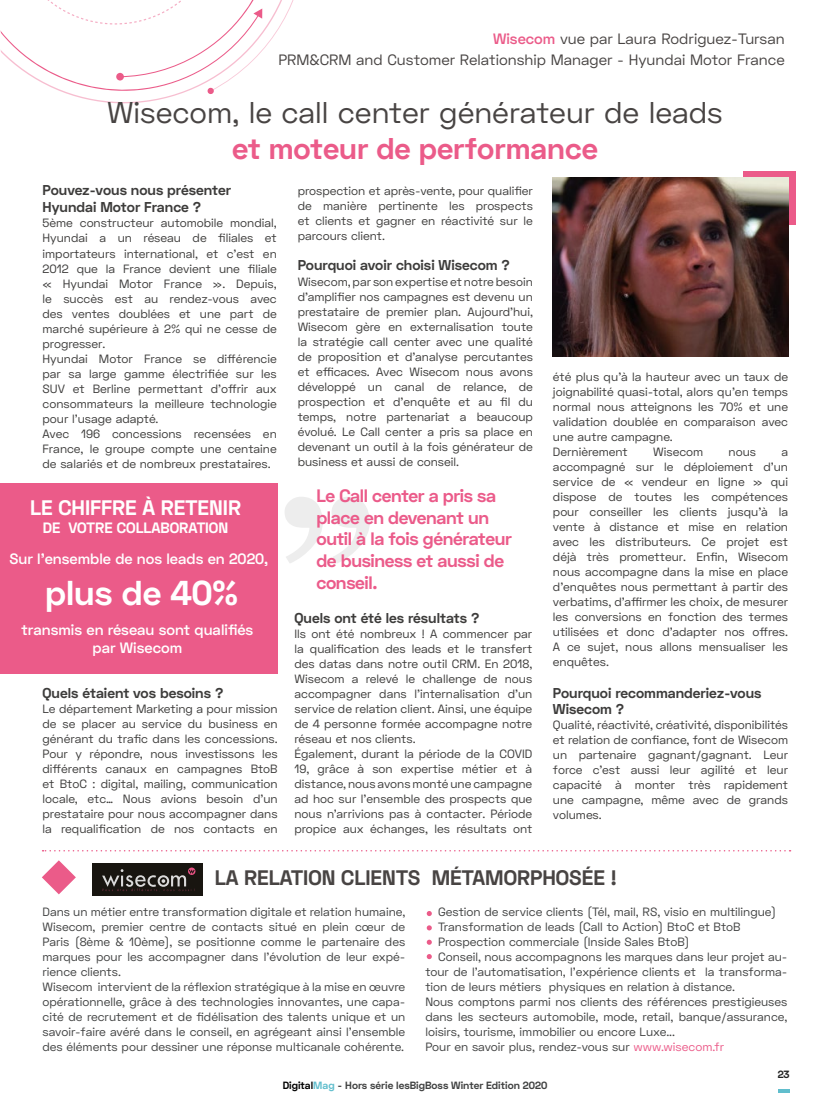
<style>
.page{position:relative;width:830px;height:1106px;background:#fff}
.page>*{position:absolute;margin:0;border:0;box-sizing:border-box;transform-origin:0 0}
.t1{font:700 195px "Georgia";color:#ededed}
.t2{font:700 34.5px "Space Grotesk";color:#fff}
.t3{font:30px "Space Grotesk";color:#484443}
.t4{font:700 30px "Space Grotesk";color:#eb5b89}
.t5{font:700 21px "Space Grotesk";color:#484443}
.t6{font:700 21px "Space Grotesk";color:#fff}
.t7{font:700 18px/21.6px "Space Grotesk";letter-spacing:-.02em;color:#eb5b8a}
.t8{font:15px/21px "Space Grotesk";color:#484443;text-align:right}
.t9{font:600 15px/18px "Space Grotesk";color:#fff;text-align:center}
.t10{font:700 15px "Space Grotesk";color:#fff}
.t11{font:700 14.25px/17.1px "Space Grotesk";color:#3d3c3b}
.t12{font:12px/15px "Space Grotesk";color:#3d3c3b;text-align:justify}
.t13{font:12px/15px "Space Grotesk";color:#404141}
.t14{font:700 10.5px "Space Grotesk";color:#404141}
.t15{font:700 10.5px "Space Grotesk";color:#212222}
.s1{font-weight:600;color:#eb5b89}
.s2{color:#eb5b89}
.s3{color:#000}
.s4{color:#61becd}
</style>
<div class="page">
<svg style="left:1px;top:0;width:293px;height:104px"></svg>
<div style="left:116px;top:73px;width:8px;height:8px;background:#eb5b89;border-radius:50%"></div>
<div style="left:0;top:484px;width:277px;height:190px;background:#eb5b89"></div>
<svg style="left:742px;top:171px;width:52px;height:54px"></svg>
<img style="left:552px;top:178px;width:235px;height:179px">
<svg style="left:43px;top:850px;width:747px;height:1px"></svg>
<svg style="left:42px;top:860px;width:34px;height:34px"></svg>
<svg style="left:426px;top:911px;width:5px;height:5px"></svg>
<svg style="left:426px;top:925px;width:5px;height:5px"></svg>
<svg style="left:426px;top:939px;width:5px;height:5px"></svg>
<svg style="left:426px;top:954px;width:5px;height:5px"></svg>
<div style="left:93px;top:863px;width:110px;height:32px;background:#181510"></div>
<svg style="left:102px;top:867px;width:93px;height:24px"></svg>
<svg style="left:778px;top:1089px;width:11px;height:3px"></svg>
<p class="t8" style="left:278px;top:28px;width:507px"><span class="s1">Wisecom</span> vue par Laura Rodriguez-Tursan<br>PRM&amp;CRM and Customer Relationship Manager - Hyundai Motor France</p>
<h3 class="t3" style="left:107px;top:93px;width:617px">Wisecom, le call center générateur de leads</h3>
<h3 class="t4" style="left:232px;top:129px;width:367px">et moteur de performance</h3>
<p class="t11" style="left:43px;top:182px;width:190px">Pouvez-vous nous présenter<br>Hyundai Motor France ?</p>
<p class="t12" style="left:43px;top:216px;width:236px;text-align:left">5ème constructeur automobile mondial, Hyundai a un réseau de filiales et importateurs international, et c’est en 2012 que la France devient une filiale « Hyundai Motor France ». Depuis, le succès est au rendez-vous avec des ventes doublées et une part de marché supérieure à 2% qui ne cesse de progresser.<br>Hyundai Motor France se différencie par sa large gamme électrifiée sur les SUV et Berline permettant d’offrir aux consommateurs la meilleure technologie pour l’usage adapté.<br>Avec 196 concessions recensées en France, le groupe compte une centaine de salariés et de nombreux prestataires.</p>
<p class="t12" style="left:297px;top:183px;width:236px">prospection et après-vente, pour qualifier de manière pertinente les prospects et clients et gagner en réactivité sur le parcours client.</p>
<p class="t11" style="left:297px;top:257px;width:214px">Pourquoi avoir choisi Wisecom ?</p>
<p class="t12" style="left:297px;top:274px;width:236px">Wisecom, par son expertise et notre besoin d’amplifier nos campagnes est devenu un prestataire de premier plan. Aujourd’hui, Wisecom gère en externalisation toute la stratégie call center avec une qualité de proposition et d’analyse percutantes et efficaces. Avec Wisecom nous avons développé un canal de relance, de prospection et d’enquête et au fil du temps, notre partenariat a beaucoup évolué. Le Call center a pris sa place en devenant un outil à la fois générateur de business et aussi de conseil.</p>
<p class="t12" style="left:552px;top:369px;width:236px;text-align:left">été plus qu’à la hauteur avec un taux de joignabilité quasi-total, alors qu’en temps normal nous atteignons les 70% et une validation doublée en comparaison avec une autre campagne.<br>Dernièrement</p>
<p class="t12" style="left:653px;top:444px;width:52px">Wisecom</p>
<p class="t12" style="left:728px;top:444px;width:29px">nous</p>
<p class="t12" style="left:552px;top:444px;width:236px;text-indent:228px">a accompagné sur le déploiement d’un service de « vendeur en ligne » qui dispose de toutes les compétences pour conseiller les clients jusqu’à la vente à distance et mise en relation avec les distributeurs. Ce projet est déjà très prometteur. Enfin, Wisecom nous accompagne dans la mise en place d’enquêtes nous permettant à partir des verbatims, d’affirmer les choix, de mesurer les conversions en fonction des termes utilisées et donc d’adapter nos offres.<br>A ce sujet, nous allons mensualiser les enquêtes.</p>
<p class="t11" style="left:552px;top:684px;width:210px;line-height:16.5px">Pourquoi recommanderiez-vous<br>Wisecom ?</p>
<p class="t12" style="left:552px;top:717px;width:236px">Qualité, réactivité, créativité, disponibilités et relation de confiance, font de Wisecom un partenaire gagnant/gagnant. Leur force c’est aussi leur agilité et leur capacité à monter très rapidement une campagne, même avec de grands volumes.</p>
<h3 class="t7" style="left:316px;top:485px;width:197px">Le Call center a pris sa place en devenant un outil à la fois générateur de business et aussi de conseil.</h3>
<h1 class="t1" style="left:275px;top:449px;width:103px">”</h1>
<h3 class="t6" style="left:30px;top:494px;width:212px">LE CHIFFRE À RETENIR</h3>
<p class="t10" style="left:43px;top:518px;width:187px">DE VOTRE COLLABORATION</p>
<p class="t9" style="left:9px;top:550px;width:260px">Sur l’ensemble de nos leads en 2020,</p>
<h2 class="t2" style="left:45px;top:570px;width:195px">plus de 40%</h2>
<p class="t9" style="left:22px;top:621px;width:233px">transmis en réseau sont qualifiés par Wisecom</p>
<p class="t11" style="left:294px;top:610px;width:186px">Quels ont été les résultats ?</p>
<p class="t12" style="left:294px;top:626px;width:239px;text-align:left">Ils ont été nombreux ! A commencer par la qualification des leads et le transfert des datas dans notre outil CRM. En 2018, Wisecom a relevé le challenge de nous accompagner dans l’internalisation d’un service de relation client. Ainsi, une équipe de 4 personne formée accompagne notre réseau et nos clients.<br>Également, durant la période de la COVID 19, grâce à son expertise métier et à distance, nous avons monté une campagne ad hoc sur l’ensemble des prospects que nous n’arrivions pas à contacter. Période propice aux échanges, les résultats ont</p>
<h3 class="t5" style="left:215px;top:864px;width:403px">LA RELATION CLIENTS MÉTAMORPHOSÉE !</h3>
<p class="t11" style="left:43px;top:685px;width:182px">Quels étaient vos besoins ?</p>
<p class="t12" style="left:43px;top:701px;width:236px">Le département Marketing a pour mission de se placer au service du business en générant du trafic dans les concessions.<br>Pour y répondre, nous investissons les différents canaux en campagnes BtoB et BtoC : digital, mailing, communication locale, etc… Nous avions besoin d’un prestataire pour nous accompagner dans la requalification de nos contacts en</p>
<p class="t13" style="left:43px;top:903px;width:364px">Dans un métier entre transformation digitale et relation humaine, Wisecom, premier centre de contacts situé en plein cœur de Paris (8ème &amp; 10ème), se positionne comme le partenaire des marques pour les accompagner dans l’évolution de leur expé&shy;rience clients.<br>Wisecom intervient de la réflexion stratégique à la mise en œuvre opérationnelle, grâce à des technologies innovantes, une capa&shy;cité de recrutement et de fidélisation des talents unique et un savoir-faire avéré dans le conseil, en agrégeant ainsi l’ensemble des éléments pour dessiner une réponse multicanale cohérente.</p>
<p class="t13" style="left:438px;top:903px;width:339px">Gestion de service clients (Tél, mail, RS, visio en multilingue)</p>
<p class="t13" style="left:438px;top:918px;width:304px">Transformation de leads (Call to Action) BtoC et BtoB</p>
<p class="t13" style="left:438px;top:933px;width:253px">Prospection commerciale (Inside Sales BtoB)</p>
<p class="t13" style="left:438px;top:948px;width:350px">Conseil, nous accompagnons les marques dans leur projet au-</p>
<p class="t13" style="left:425px;top:963px;width:363px">tour de l’automatisation, l’expérience clients et la transforma-</p>
<p class="t13" style="left:425px;top:978px;width:311px">tion de leurs métiers physiques en relation à distance.</p>
<p class="t13" style="left:425px;top:993px;width:363px">Nous comptons parmi nos clients des références prestigieuses</p>
<p class="t13" style="left:425px;top:1008px;width:363px">dans les secteurs automobile, mode, retail, banque/assurance,</p>
<p class="t13" style="left:425px;top:1023px;width:251px">loisirs, tourisme, immobilier ou encore Luxe...</p>
<p class="t13" style="left:425px;top:1038px;width:300px">Pour en savoir plus, rendez-vous sur <span class="s2">www.wisecom.fr</span></p>
<p class="t14" style="left:282px;top:1078px;width:266px"><span class="s3">Digital</span><span class="s4">Mag</span> - Hors série lesBigBoss Winter Edition 2020</p>
<p class="t15" style="left:777px;top:1067px;width:13px">23</p>
</div>
